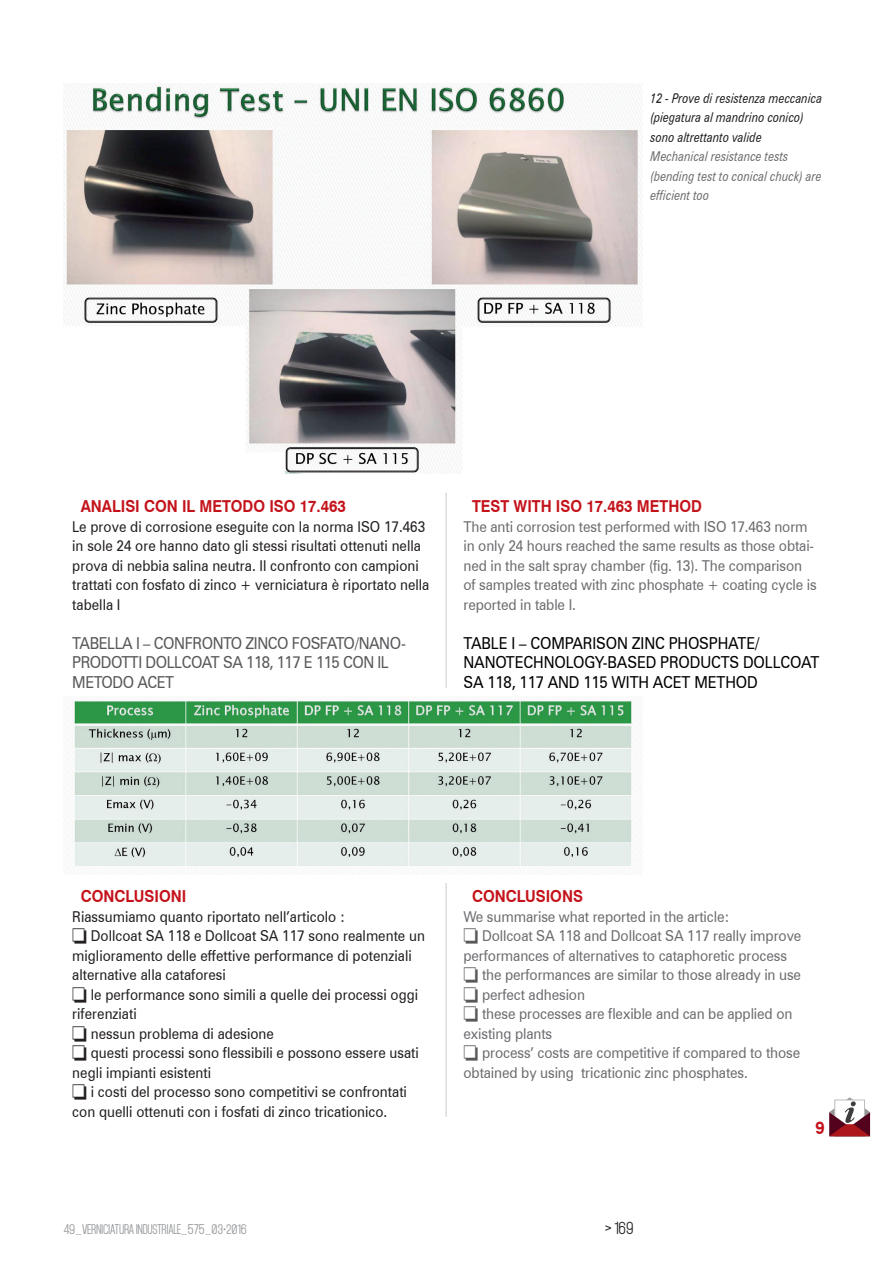
<style>
.page{position:relative;width:893px;height:1263px;background:#fff}
.page>*{position:absolute;margin:0;border:0;box-sizing:border-box;transform-origin:0 0}
.Testo{font:700 18px "Swiss 721 BT";color:#c4121a;scale:.9 1}
.Testo-2{font:16.5px/19.5px "Zurich BT";letter-spacing:-.01em;color:#000;scale:.9 1}
.Testo-3{font:16.5px/19.5px "Zurich BT";letter-spacing:-.03em;color:#57585a;scale:.9 1}
.Testo-4{font:700 16.5px "Swiss 721 BT";color:#c4121a;scale:.9 1}
.Testo-5{font:15px/19.5px "Zurich BT";color:#231f20;scale:.9 1}
.Testo-6{font:15px/19.5px "Zurich BT";letter-spacing:-.01em;color:#6c6d70;scale:.91 1}
.t1{font:15px "Mohave";color:#231f20}
.Cartolina{font:italic 13.5px/19.5px "Zurich BT";color:#231f20;scale:.8 1}
.Cartolina-2{font:italic 13.5px/19.5px "Zurich BT";color:#6c6d70;scale:.8 1}
.t2{font:12px "Mohave";letter-spacing:-.03em;color:#939598}
.s1{color:#57585a}
</style>
<div class="page">
<img style="left:64px;top:83px;width:578px;height:390px">
<img style="left:64px;top:699px;width:577px;height:175px">
<svg style="left:829px;top:1097px;width:41px;height:39px"></svg>
<hr style="left:446px;top:493px;width:1px;height:195px;background:#ccc">
<hr style="left:446px;top:883px;width:1px;height:234px;background:#ccc">
<p class="Cartolina" style="left:651px;top:88px;width:216px">12 - Prove di resistenza meccanica (piegatura al mandrino conico) sono altrettanto valide</p>
<p class="Cartolina-2" style="left:651px;top:146px;width:216px">Mechanical resistance tests (bending test to conical chuck) are efficient too</p>
<p class="Testo-4" style="left:81px;top:496px;width:296px">ANALISI CON IL METODO ISO 17.463</p>
<p class="Testo-5" style="left:72px;top:516px;width:398px">Le prove di corrosione eseguite con la norma ISO 17.463 in sole 24 ore hanno dato gli stessi risultati ottenuti nella prova di nebbia salina neutra. Il confronto con campioni trattati con fosfato di zinco + verniciatura è riportato nella tabella I</p>
<p class="Testo-3" style="left:72px;top:632px;width:372px">TABELLA I – CONFRONTO ZINCO FOSFATO/NANO-<br>PRODOTTI DOLLCOAT SA 118, 117 E 115 CON IL<br>METODO ACET</p>
<p class="Testo-4" style="left:472px;top:496px;width:257px">TEST WITH ISO 17.463 METHOD</p>
<p class="Testo-6" style="left:463px;top:516px;width:390px">The anti corrosion test performed with ISO 17.463 norm in only 24 hours reached the same results as those obtai&shy;ned in the salt spray chamber (fig. 13). The comparison of samples treated with zinc phosphate + coating cycle is reported in table I.</p>
<p class="Testo-2" style="left:463px;top:632px;width:397px">TABLE I – COMPARISON ZINC PHOSPHATE/<br>NANOTECHNOLOGY-BASED PRODUCTS DOLLCOAT<br>SA 118, 117 AND 115 WITH ACET METHOD</p>
<p class="Testo-4" style="left:81px;top:886px;width:119px">CONCLUSIONI</p>
<p class="Testo-5" style="left:72px;top:906px;width:305px">Riassumiamo quanto riportato nell’articolo :</p>
<p class="Testo-5" style="left:72px;top:925px;width:393px">□ Dollcoat SA 118 e Dollcoat SA 117 sono realmente un miglioramento delle effettive performance di potenziali alternative alla cataforesi</p>
<p class="Testo-5" style="left:72px;top:984px;width:386px">□ le performance sono simili a quelle dei processi oggi riferenziati</p>
<p class="Testo-5" style="left:72px;top:1023px;width:226px">□ nessun problema di adesione</p>
<p class="Testo-5" style="left:72px;top:1042px;width:387px">□ questi processi sono flessibili e possono essere usati negli impianti esistenti</p>
<p class="Testo-5" style="left:72px;top:1081px;width:373px">□ i costi del processo sono competitivi se confrontati con quelli ottenuti con i fosfati di zinco tricationico.</p>
<p class="Testo-4" style="left:472px;top:886px;width:125px">CONCLUSIONS</p>
<p class="Testo-6" style="left:463px;top:906px;width:294px">We summarise what reported in the article:</p>
<p class="Testo-6" style="left:463px;top:925px;width:373px"><span class="s1">□</span> Dollcoat SA 118 and Dollcoat SA 117 really improve performances of alternatives to cataphoretic process</p>
<p class="Testo-6" style="left:463px;top:964px;width:373px"><span class="s1">□</span> the performances are similar to those already in use</p>
<p class="Testo-6" style="left:463px;top:984px;width:135px"><span class="s1">□</span> perfect adhesion</p>
<p class="Testo-6" style="left:463px;top:1003px;width:363px"><span class="s1">□</span> these processes are flexible and can be applied on existing plants</p>
<p class="Testo-6" style="left:463px;top:1042px;width:372px"><span class="s1">□</span> process’ costs are competitive if compared to those obtained by using tricationic zinc phosphates.</p>
<p class="Testo" style="left:815px;top:1116px;width:12px">9</p>
<p class="t2" style="left:64px;top:1221px;width:185px">49_VERNICIATURA INDUSTRIALE_575_03•2016</p>
<p class="t1" style="left:605px;top:1219px;width:30px">&gt; 169</p>
</div>
